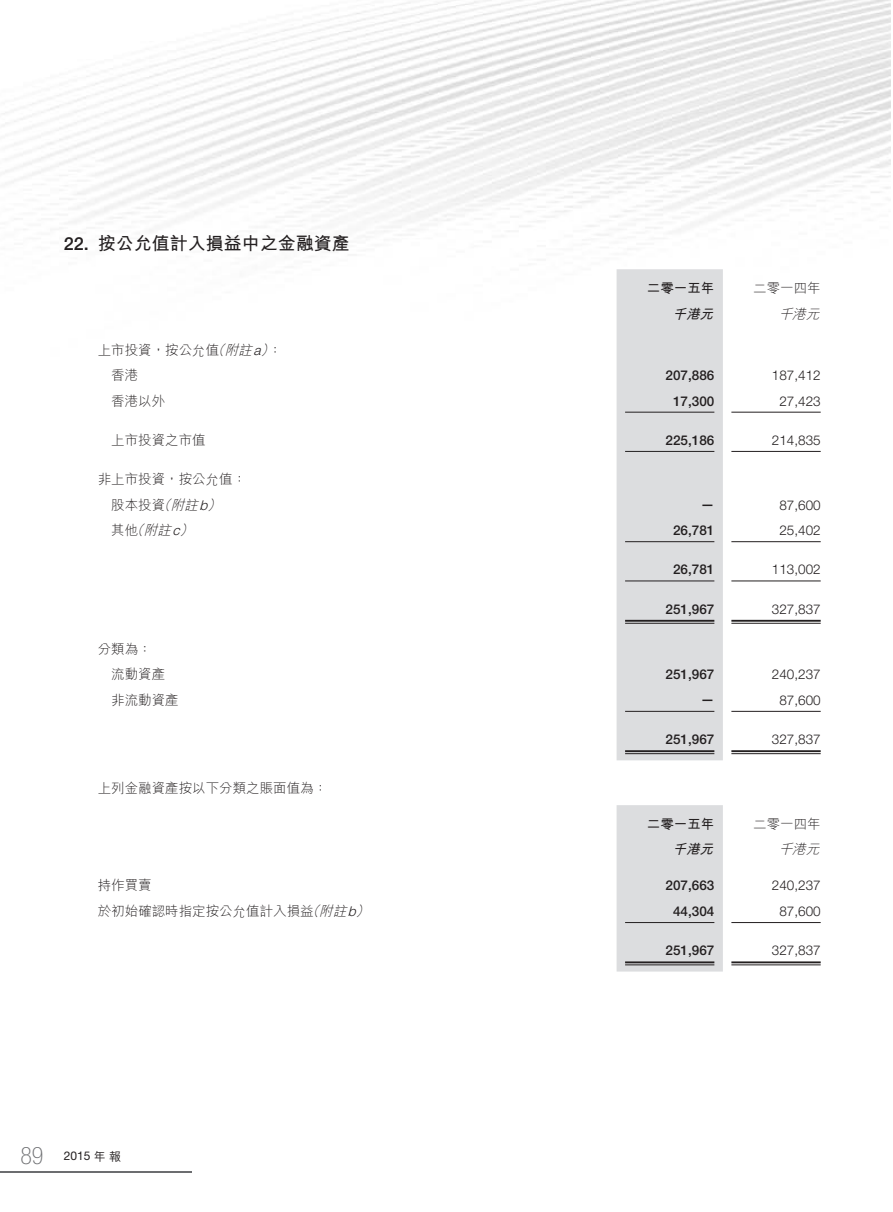
<style>
.page{position:relative;width:893px;height:1212px;background:#fff}
.page>*{position:absolute;margin:0;border:0;box-sizing:border-box;transform-origin:0 0}
.t1{font:100 condensed 24px "Helvetica Neue LT Std";color:#6c6d70}
._3__標題{font:700 18px "M Hei HK";color:#231f20}
._3__標題-2{font:500 18px "Helvetica Neue LT Std";color:#231f20}
._1__內文{font:300 13.5px "M Hei HK";color:#231f20}
._1__內文-2{font:300 13.5px "Helvetica Neue LT Std";color:#231f20}
._1__內文-3{font:500 13.5px "Helvetica Neue LT Std";color:#231f20}
._1__內文-4{font:italic 300 13.5px "M Hei HK";color:#231f20}
._1__內文-5{font:700 13.5px "M Hei HK";color:#231f20}
._1__內文-6{font:italic 700 13.5px "M Hei HK";color:#231f20}
.t2{font:12px "Helvetica Neue LT Std";color:#231f20}
.s1{font-style:italic}
.s2{font-family:"Helvetica Neue LT Std";font-style:italic}
.s3{font-family:"M Hei HK";font-weight:500}
</style>
<div class="page">
<hr style="left:0;top:1172px;width:191px;height:1px;background:#6c6d70">
<div style="left:617px;top:269px;width:106px;height:491px;background:#dcdddf"></div>
<hr style="left:625px;top:412px;width:89px;height:1px;background:#231f20">
<hr style="left:731px;top:412px;width:90px;height:1px;background:#231f20">
<hr style="left:625px;top:451px;width:89px;height:1px;background:#231f20">
<hr style="left:731px;top:451px;width:90px;height:1px;background:#231f20">
<hr style="left:625px;top:541px;width:89px;height:1px;background:#231f20">
<hr style="left:731px;top:541px;width:90px;height:1px;background:#231f20">
<hr style="left:625px;top:580px;width:89px;height:1px;background:#231f20">
<hr style="left:731px;top:580px;width:90px;height:1px;background:#231f20">
<hr style="left:625px;top:620px;width:89px;height:2px;background:#231f20">
<hr style="left:625px;top:623px;width:89px;height:1px;background:#231f20">
<hr style="left:731px;top:620px;width:90px;height:2px;background:#231f20">
<hr style="left:731px;top:623px;width:90px;height:1px;background:#231f20">
<hr style="left:625px;top:711px;width:89px;height:1px;background:#231f20">
<hr style="left:731px;top:711px;width:90px;height:1px;background:#231f20">
<hr style="left:625px;top:750px;width:89px;height:2px;background:#231f20">
<hr style="left:625px;top:753px;width:89px;height:1px;background:#231f20">
<hr style="left:731px;top:750px;width:90px;height:2px;background:#231f20">
<hr style="left:731px;top:753px;width:90px;height:1px;background:#231f20">
<div style="left:617px;top:805px;width:106px;height:166px;background:#dcdddf"></div>
<hr style="left:625px;top:922px;width:89px;height:1px;background:#231f20">
<hr style="left:731px;top:922px;width:90px;height:1px;background:#231f20">
<hr style="left:625px;top:961px;width:89px;height:2px;background:#231f20">
<hr style="left:625px;top:964px;width:89px;height:1px;background:#231f20">
<hr style="left:731px;top:961px;width:90px;height:2px;background:#231f20">
<hr style="left:731px;top:964px;width:90px;height:1px;background:#231f20">
<p class="_3__標題-2" style="left:64px;top:233px;width:27px">22.</p>
<p class="_3__標題" style="left:98px;top:230px;width:253px">按公允值計入損益中之金融資產</p>
<p class="_1__內文-4" style="left:211px;top:343px;width:19px">（</p>
<p class="_1__內文-4" style="left:260px;top:343px;width:19px">(</p>
<p class="_1__內文" style="left:98px;top:343px;width:186px">上市投資，按公允值<span class="s1">附註</span><span class="s2">a</span> ：</p>
<p class="_1__內文" style="left:111px;top:368px;width:28px">香港</p>
<p class="_1__內文" style="left:111px;top:394px;width:55px">香港以外</p>
<p class="_1__內文" style="left:111px;top:433px;width:96px">上市投資之市值</p>
<p class="_1__內文" style="left:98px;top:472px;width:150px">非上市投資，按公允值：</p>
<p class="_1__內文-4" style="left:157px;top:498px;width:19px">（</p>
<p class="_1__內文-4" style="left:207px;top:498px;width:19px">(</p>
<p class="_1__內文" style="left:111px;top:498px;width:102px">股本投資<span class="s1">附註</span><span class="s2">b</span></p>
<p class="_1__內文-4" style="left:130px;top:523px;width:19px">（</p>
<p class="_1__內文-4" style="left:179px;top:523px;width:19px">(</p>
<p class="_1__內文" style="left:111px;top:523px;width:74px">其他<span class="s1">附註</span><span class="s2">c</span></p>
<p class="_1__內文" style="left:98px;top:642px;width:55px">分類為：</p>
<p class="_1__內文" style="left:111px;top:667px;width:55px">流動資產</p>
<p class="_1__內文" style="left:111px;top:693px;width:69px">非流動資產</p>
<p class="_1__內文" style="left:98px;top:781px;width:231px">上列金融資產按以下分類之賬面值為：</p>
<p class="_1__內文" style="left:98px;top:878px;width:55px">持作買賣</p>
<p class="_1__內文-4" style="left:306px;top:904px;width:19px">（</p>
<p class="_1__內文-4" style="left:356px;top:904px;width:19px">(</p>
<p class="_1__內文" style="left:98px;top:904px;width:264px">於初始確認時指定按公允值計入損益<span class="s1">附註</span><span class="s2">b</span></p>
<p class="t1" style="left:20px;top:1142px;width:25px">89</p>
<p class="t2" style="left:64px;top:1149px;width:59px">2015 <span class="s3">年報</span></p>
<p class="_1__內文-5" style="left:647px;top:278px;width:69px">二零一五年</p>
<p class="_1__內文" style="left:753px;top:281px;width:69px">二零一四年</p>
<p class="_1__內文-6" style="left:672px;top:304px;width:47px">千港元</p>
<p class="_1__內文-4" style="left:779px;top:307px;width:46px">千港元</p>
<p class="_1__內文-3" style="left:666px;top:367px;width:50px">207,886</p>
<p class="_1__內文-2" style="left:772px;top:367px;width:50px">187,412</p>
<p class="_1__內文-3" style="left:673px;top:393px;width:43px">17,300</p>
<p class="_1__內文-2" style="left:779px;top:392px;width:43px">27,423</p>
<p class="_1__內文-3" style="left:666px;top:432px;width:50px">225,186</p>
<p class="_1__內文-2" style="left:772px;top:432px;width:50px">214,835</p>
<p class="_1__內文-3" style="left:701px;top:496px;width:15px">—</p>
<p class="_1__內文-2" style="left:779px;top:496px;width:43px">87,600</p>
<p class="_1__內文-3" style="left:673px;top:522px;width:43px">26,781</p>
<p class="_1__內文-2" style="left:779px;top:522px;width:43px">25,402</p>
<p class="_1__內文-3" style="left:673px;top:561px;width:43px">26,781</p>
<p class="_1__內文-2" style="left:772px;top:561px;width:50px">113,002</p>
<p class="_1__內文-3" style="left:666px;top:601px;width:50px">251,967</p>
<p class="_1__內文-2" style="left:772px;top:600px;width:50px">327,837</p>
<p class="_1__內文-3" style="left:666px;top:666px;width:50px">251,967</p>
<p class="_1__內文-2" style="left:772px;top:666px;width:50px">240,237</p>
<p class="_1__內文-3" style="left:701px;top:691px;width:15px">—</p>
<p class="_1__內文-2" style="left:779px;top:692px;width:43px">87,600</p>
<p class="_1__內文-3" style="left:666px;top:731px;width:50px">251,967</p>
<p class="_1__內文-2" style="left:772px;top:731px;width:50px">327,837</p>
<p class="_1__內文-5" style="left:647px;top:814px;width:69px">二零一五年</p>
<p class="_1__內文" style="left:753px;top:817px;width:69px">二零一四年</p>
<p class="_1__內文-6" style="left:672px;top:840px;width:47px">千港元</p>
<p class="_1__內文-4" style="left:779px;top:842px;width:46px">千港元</p>
<p class="_1__內文-3" style="left:666px;top:877px;width:50px">207,663</p>
<p class="_1__內文-2" style="left:772px;top:877px;width:50px">240,237</p>
<p class="_1__內文-3" style="left:673px;top:903px;width:43px">44,304</p>
<p class="_1__內文-2" style="left:779px;top:903px;width:43px">87,600</p>
<p class="_1__內文-3" style="left:666px;top:942px;width:50px">251,967</p>
<p class="_1__內文-2" style="left:772px;top:942px;width:50px">327,837</p>
</div>
